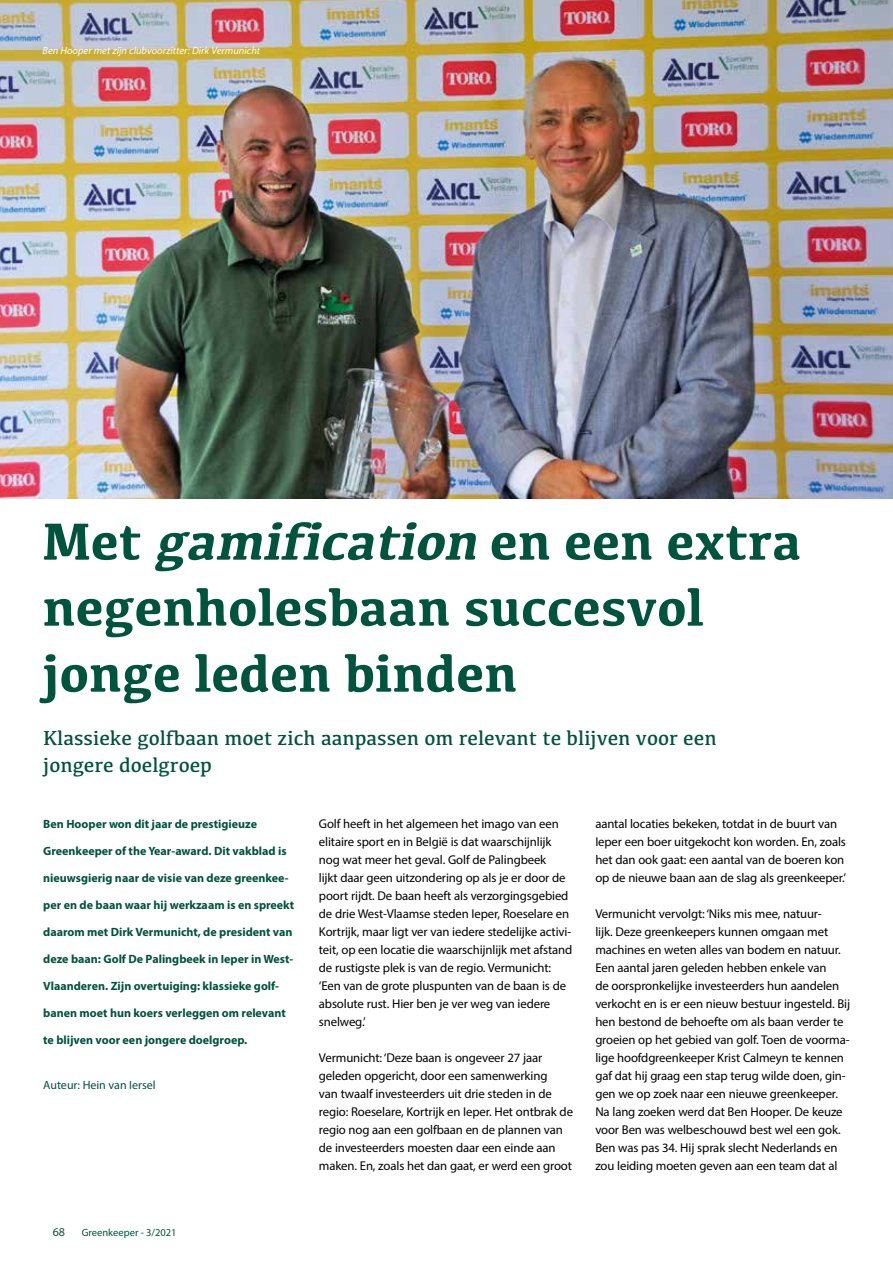
<style>
.page{position:relative;width:893px;height:1263px;background:#fff}
.page>*{position:absolute;margin:0;border:0;box-sizing:border-box;transform-origin:0 0}
.t1{font:700 54px/66px "Kefa";color:#00533d}
.t2{font:21px/27px "Kefa";color:#00533d}
.t3{font:12.75px/18px "Myriad Pro";letter-spacing:-.01em;color:#000}
.t4{font:700 12px "Myriad Pro";color:#00533d}
.t5{font:12px "Myriad Pro";color:#00533d}
.t6{font:italic 10.5px "Myriad Pro";color:#fff}
.t7{font:10.5px "Myriad Pro";color:#00533d}
.s1{font-style:italic}
</style>
<div class="page">
<img style="left:0;top:0;width:893px;height:498px">
<p class="t6" style="left:43px;top:44px;width:219px">Ben Hooper met zijn clubvoorzitter: Dirk Vermunicht</p>
<h1 class="t1" style="left:43px;top:506px;width:760px">Met <span class="s1">gamification</span> en een extra negenholesbaan succesvol jonge leden binden</h1>
<h2 class="t2" style="left:43px;top:723px;width:675px">Klassieke golfbaan moet zich aanpassen om relevant te blijven voor een jongere doelgroep</h2>
<p class="t4" style="left:43px;top:816px;width:215px">Ben Hooper won dit jaar de prestigieuze</p>
<p class="t4" style="left:43px;top:843px;width:245px">Greenkeeper of the Year-award. Dit vakblad is</p>
<p class="t4" style="left:43px;top:870px;width:247px">nieuwsgierig naar de visie van deze greenkee-</p>
<p class="t4" style="left:43px;top:897px;width:252px">per en de baan waar hij werkzaam is en spreekt</p>
<p class="t4" style="left:43px;top:924px;width:251px">daarom met Dirk Vermunicht, de president van</p>
<p class="t4" style="left:43px;top:951px;width:252px">deze baan: Golf De Palingbeek in Ieper in West-</p>
<p class="t4" style="left:43px;top:978px;width:237px">Vlaanderen. Zijn overtuiging: klassieke golf-</p>
<p class="t4" style="left:43px;top:1005px;width:244px">banen moet hun koers verleggen om relevant</p>
<p class="t4" style="left:43px;top:1032px;width:205px">te blijven voor een jongere doelgroep.</p>
<p class="t5" style="left:43px;top:1078px;width:114px">Auteur: Hein van Iersel</p>
<p class="t5" style="left:53px;top:1224px;width:14px">68</p>
<p class="t7" style="left:82px;top:1226px;width:96px">Greenkeeper - 3/2021</p>
<p class="t3" style="left:319px;top:815px;width:255px">Golf heeft in het algemeen het imago van een elitaire sport en in België is dat waarschijnlijk nog wat meer het geval. Golf de Palingbeek<br>lijkt daar geen uitzondering op als je er door de poort rijdt. De baan heeft als verzorgingsgebied de drie West-Vlaamse steden Ieper, Roeselare en Kortrijk, maar ligt ver van iedere stedelijke activi&shy;teit, op een locatie die waarschijnlijk met afstand de rustigste plek is van de regio. Vermunicht: ‘Een van de grote pluspunten van de baan is de absolute rust. Hier ben je ver weg van iedere snelweg.’</p>
<p class="t3" style="left:319px;top:1049px;width:256px">Vermunicht: ‘Deze baan is ongeveer 27 jaar geleden opgericht, door een samenwerking<br>van twaalf investeerders uit drie steden in de regio: Roeselare, Kortrijk en Ieper. Het ontbrak de regio nog aan een golfbaan en de plannen van de investeerders moesten daar een einde aan maken. En, zoals het dan gaat, er werd een groot</p>
<p class="t3" style="left:595px;top:815px;width:252px">aantal locaties bekeken, totdat in de buurt van Ieper een boer uitgekocht kon worden. En, zoals het dan ook gaat: een aantal van de boeren kon op de nieuwe baan aan de slag als greenkeeper.’</p>
<p class="t3" style="left:595px;top:905px;width:256px">Vermunicht vervolgt: ‘Niks mis mee, natuur-<br>lijk. Deze greenkeepers kunnen omgaan met machines en weten alles van bodem en natuur.<br>Een aantal jaren geleden hebben enkele van<br>de oorspronkelijke investeerders hun aandelen verkocht en is er een nieuw bestuur ingesteld. Bij hen bestond de behoefte om als baan verder te groeien op het gebied van golf. Toen de voorma&shy;lige hoofdgreenkeeper Krist Calmeyn te kennen gaf dat hij graag een stap terug wilde doen, gin&shy;gen we op zoek naar een nieuwe greenkeeper.<br>Na lang zoeken werd dat Ben Hooper. De keuze voor Ben was welbeschouwd best wel een gok.<br>Ben was pas 34. Hij sprak slecht Nederlands en zou leiding moeten geven aan een team dat al</p>
</div>
